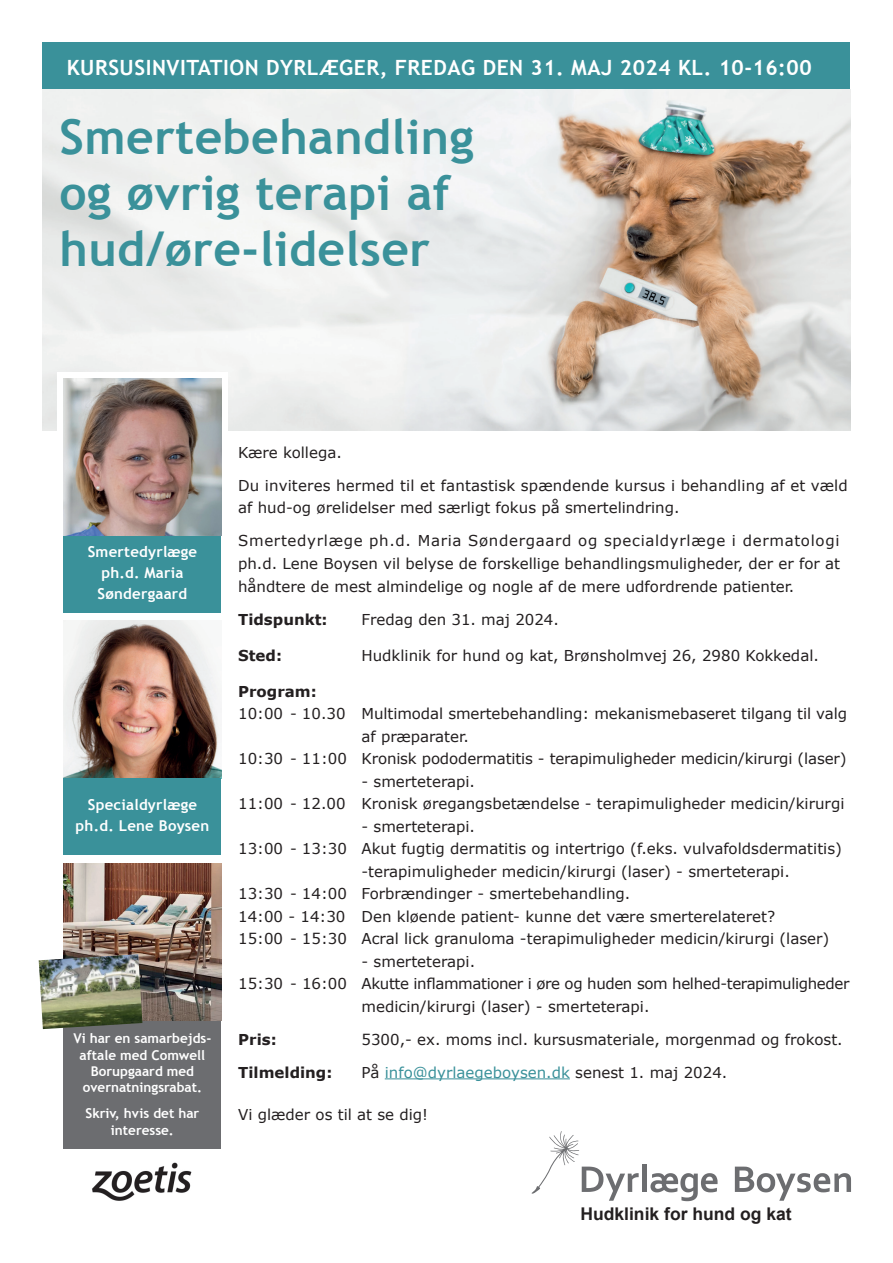
<style>
.page{position:relative;width:893px;height:1263px;background:#fff}
.page>*{position:absolute;margin:0;border:0;box-sizing:border-box;transform-origin:0 0}
.t1{font:700 48px/55.8px "Trebuchet MS";letter-spacing:.01em;color:#3a919a}
.t2{font:700 21px "Trebuchet MS";letter-spacing:.025em;color:#fff}
.t3{font:700 17.55px "Arial";color:#231f20}
.t4{font:15px/22.5px "Verdana";color:#231f20}
.t5{font:15px "Verdana";letter-spacing:-.025em;color:#231f20}
.t6{font:700 15px/21px "Trebuchet MS";letter-spacing:.015em;color:#fff;text-align:center}
.t7{font:15px "Verdana";color:#3a919a}
.t8{font:700 15px "Verdana";color:#231f20}
.t9{font:700 13.5px/16.2px "Trebuchet MS";color:#fff;text-align:center}
.s1{color:#231f20}
</style>
<div class="page">
<img style="left:43px;top:89px;width:807px;height:341px">
<div style="left:57px;top:372px;width:170px;height:58px;background:#fff"></div>
<div style="left:642px;top:1164px;width:5px;height:28px;background:#6c6d70"></div>
<svg style="left:650px;top:1173px;width:68px;height:28px"></svg>
<svg style="left:735px;top:1166px;width:116px;height:35px"></svg>
<svg style="left:531px;top:1131px;width:108px;height:70px"></svg>
<div style="left:43px;top:43px;width:807px;height:46px;background:#3a919a"></div>
<hr style="left:385px;top:1078px;width:185px;height:1px;background:#3a919a">
<img style="left:64px;top:378px;width:157px;height:158px">
<img style="left:64px;top:621px;width:157px;height:157px">
<div style="left:64px;top:536px;width:157px;height:76px;background:#3a919a"></div>
<div style="left:64px;top:778px;width:157px;height:77px;background:#3a919a"></div>
<div style="left:64px;top:863px;width:157px;height:285px;background:#6c6d70"></div>
<img style="left:64px;top:863px;width:157px;height:157px">
<img style="left:39px;top:954px;width:103px;height:75px">
<img style="left:92px;top:1162px;width:100px;height:39px">
<h2 class="t2" style="left:67px;top:54px;width:746px">KURSUSINVITATION DYRLÆGER, FREDAG DEN 31. MAJ 2024 KL. 10-16:00</h2>
<h1 class="t1" style="left:60px;top:110px;width:416px">Smertebehandling og øvrig terapi af hud/øre-lidelser</h1>
<p class="t6" style="left:88px;top:541px;width:111px">Smertedyrlæge ph.d. Maria<br>Søndergaard</p>
<p class="t6" style="left:76px;top:794px;width:135px">Specialdyrlæge ph.d. Lene Boysen</p>
<p class="t9" style="left:74px;top:1030px;width:139px">Vi har en samarbejds&shy;aftale med Comwell<br>Borupgaard med overnatningsrabat.</p>
<p class="t9" style="left:85px;top:1105px;width:115px">Skriv, hvis det har interesse.</p>
<p class="t4" style="left:238px;top:441px;width:105px">Kære kollega.</p>
<p class="t4" style="left:238px;top:474px;width:611px">Du inviteres hermed til et fantastisk spændende kursus i behandling af et væld af hud-og ørelidelser med særligt fokus på smertelindring.</p>
<p class="t4" style="left:238px;top:530px;width:603px;text-align:justify">Smertedyrlæge ph.d. Maria Søndergaard og specialdyrlæge i dermatologi ph.d. Lene Boysen vil belyse de forskellige behandlingsmuligheder, der er for at håndtere de mest almindelige og nogle af de mere udfordrende patienter.</p>
<p class="t8" style="left:238px;top:609px;width:91px">Tidspunkt:</p>
<p class="t4" style="left:361px;top:608px;width:199px">Fredag den 31. maj 2024.</p>
<p class="t8" style="left:238px;top:645px;width:45px">Sted:</p>
<p class="t4" style="left:361px;top:644px;width:459px">Hudklinik for hund og kat, Brønsholmvej 26, 2980 Kokkedal.</p>
<p class="t8" style="left:238px;top:681px;width:80px">Program:</p>
<p class="t4" style="left:238px;top:702px;width:610px">10:00 - 10.30 Multimodal smertebehandling: mekanismebaseret tilgang til valg</p>
<p class="t4" style="left:361px;top:725px;width:109px">af præparater.</p>
<p class="t4" style="left:238px;top:747px;width:610px">10:30 - 11:00 Kronisk pododermatitis - terapimuligheder medicin/kirurgi (laser)</p>
<p class="t4" style="left:238px;top:770px;width:608px;text-indent:123px">- smerteterapi.<br>11:00 - 12.00 Kronisk øregangsbetændelse - terapimuligheder medicin/kirurgi</p>
<p class="t4" style="left:361px;top:815px;width:115px">- smerteterapi.</p>
<p class="t4" style="left:238px;top:837px;width:605px">13:00 - 13:30 Akut fugtig dermatitis og intertrigo (f.eks. vulvafoldsdermatitis)</p>
<p class="t4" style="left:361px;top:860px;width:430px">-terapimuligheder medicin/kirurgi (laser) - smerteterapi.</p>
<p class="t4" style="left:238px;top:882px;width:394px">13:30 - 14:00 Forbrændinger - smertebehandling.</p>
<p class="t4" style="left:238px;top:905px;width:539px">14:00 - 14:30 Den kløende patient- kunne det være smerterelateret?</p>
<p class="t4" style="left:238px;top:927px;width:593px">15:00 - 15:30 Acral lick granuloma -terapimuligheder medicin/kirurgi (laser)</p>
<p class="t4" style="left:362px;top:950px;width:115px">- smerteterapi.</p>
<p class="t5" style="left:238px;top:974px;width:613px">15:30 - 16:00 Akutte inflammationer i øre og huden som helhed-terapimuligheder</p>
<p class="t4" style="left:362px;top:995px;width:290px">medicin/kirurgi (laser) - smerteterapi.</p>
<p class="t8" style="left:238px;top:1029px;width:40px">Pris:</p>
<p class="t4" style="left:362px;top:1028px;width:483px">5300,- ex. moms incl. kursusmateriale, morgenmad og frokost.</p>
<p class="t8" style="left:238px;top:1062px;width:96px">Tilmelding:</p>
<p class="t7" style="left:362px;top:1062px;width:367px"><span class="s1">På</span> info@dyrlaegeboysen.dk <span class="s1">senest 1. maj 2024.</span></p>
<p class="t4" style="left:238px;top:1103px;width:191px">Vi glæder os til at se dig!</p>
<p class="t3" style="left:580px;top:1203px;width:213px">Hudklinik for hund og kat</p>
</div>
